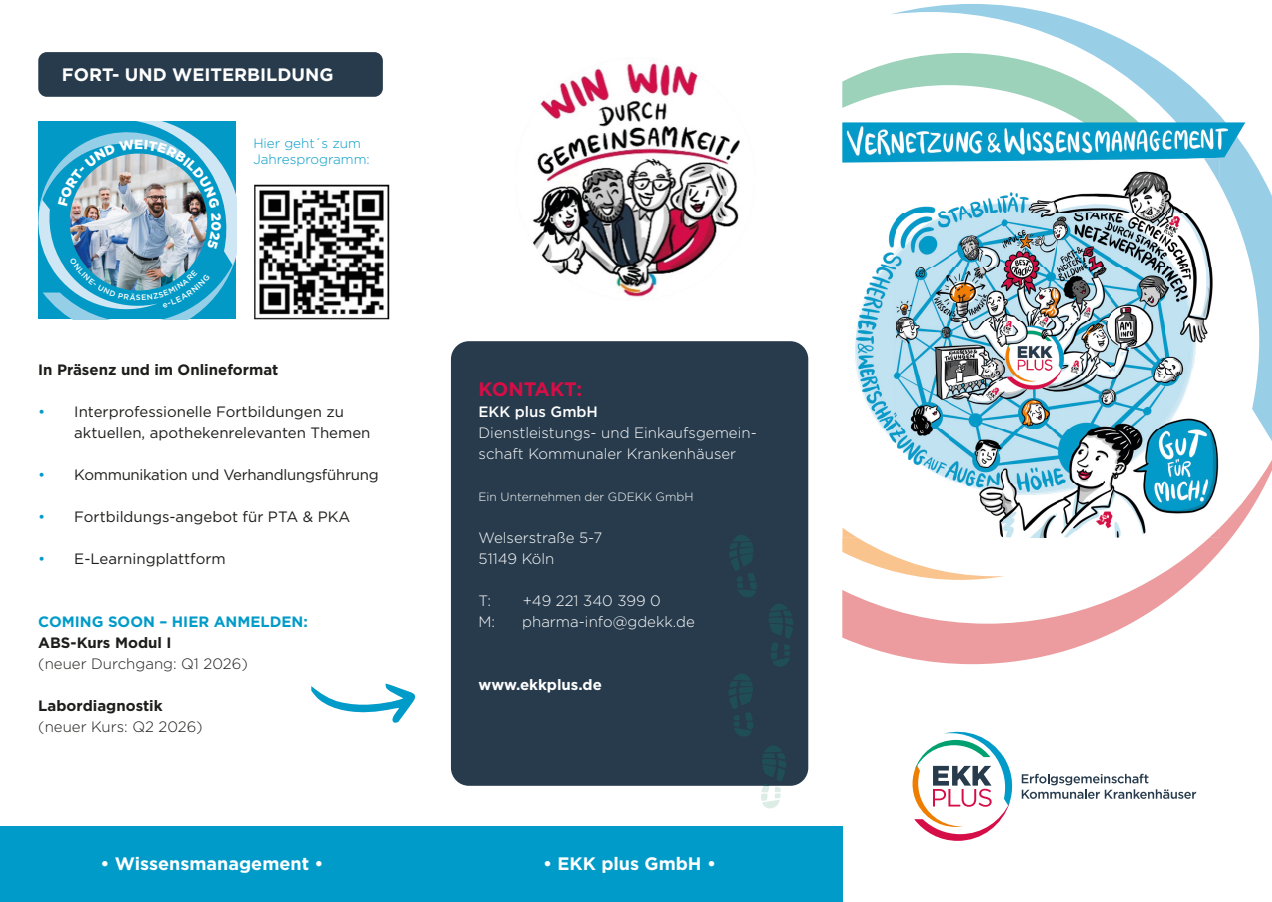
<style>
.page{position:relative;width:1272px;height:902px;background:#fff}
.page>*{position:absolute;margin:0;border:0;box-sizing:border-box;transform-origin:0 0}
.t1{font:700 19.5px "Gotham";letter-spacing:-.005em;color:#d60e47}
.t2{font:700 18px "Gotham";color:#fff}
.t3{font:300 15px/21px "Gotham";color:#fff}
.t4{font:15px/21px "Gotham";color:#1d1d1b}
.t5{font:700 15px "Gotham";color:#1d1d1b}
.t6{font:300 15px "Gotham";color:#1d1d1b}
.t7{font:15px "Gotham";letter-spacing:-.02em;color:#1d1d1b}
.t8{font:700 15px "Gotham";color:#009bc8}
.t9{font:700 15px "Gotham";color:#fff}
.t10{font:500 15px "Gotham";color:#fff}
.t11{font:300 13.5px/16.5px "Gotham";color:#009bc8}
.t12{font:900 13.35px "Gotham";color:#fff}
.t13{font:300 12px "Gotham";color:#fff}
.t14{font:500 7.65px "Gotham";color:#fff}
.s1{color:#009bc8}
</style>
<div class="page">
<svg style="left:1021px;top:773px;width:175px;height:25px"></svg>
<svg style="left:912px;top:731px;width:101px;height:109px"></svg>
<svg style="left:842px;top:63px;width:48px;height:45px"></svg>
<svg style="left:890px;top:4px;width:381px;height:435px"></svg>
<svg style="left:842px;top:460px;width:429px;height:204px"></svg>
<div style="left:0;top:826px;width:842px;height:75px;background:#009bc8"></div>
<img style="left:532px;top:58px;width:208px;height:239px">
<img style="left:842px;top:171px;width:376px;height:367px">
<img style="left:842px;top:527px;width:15px;height:11px">
<img style="left:1204px;top:171px;width:14px;height:12px">
<svg style="left:1208px;top:528px;width:10px;height:10px"></svg>
<div style="left:451px;top:341px;width:357px;height:444px;background:#273b4c;border-radius:18px"></div>
<svg style="left:729px;top:535px;width:28px;height:62px"></svg>
<svg style="left:769px;top:604px;width:24px;height:62px"></svg>
<svg style="left:729px;top:674px;width:24px;height:62px"></svg>
<svg style="left:760px;top:745px;width:26px;height:63px"></svg>
<div style="left:38px;top:52px;width:345px;height:45px;background:#273b4c;border-radius:9px"></div>
<img style="left:842px;top:122px;width:403px;height:49px">
<svg style="left:311px;top:683px;width:105px;height:39px"></svg>
<img style="left:254px;top:184px;width:136px;height:135px">
<img style="left:38px;top:121px;width:198px;height:198px">
<p class="t2" style="left:62px;top:62px;width:273px">FORT- UND WEITERBILDUNG</p>
<p class="t12" style="left:134px;top:137px;width:11px">E</p>
<p class="t14" style="left:136px;top:293px;width:6px">S</p>
<p class="t11" style="left:253px;top:134px;width:118px">Hier geht´s zum<br>Jahresprogramm:</p>
<p class="t5" style="left:38px;top:359px;width:242px">In Präsenz und im Onlineformat</p>
<p class="t4" style="left:74px;top:400px;width:298px;text-indent:-36px"><span class="s1">•</span> Interprofessionelle Fortbildungen zu aktuellen, apothekenrelevanten Themen</p>
<p class="t7" style="left:38px;top:465px;width:342px"><span class="s1">•</span> Kommunikation und Verhandlungsführung</p>
<p class="t4" style="left:38px;top:505px;width:313px"><span class="s1">•</span> Fortbildungs-angebot für PTA &amp; PKA</p>
<p class="t4" style="left:38px;top:547px;width:189px"><span class="s1">•</span> E-Learningplattform</p>
<p class="t8" style="left:38px;top:611px;width:271px">COMING SOON – HIER ANMELDEN:</p>
<p class="t5" style="left:38px;top:632px;width:135px">ABS-Kurs Modul I</p>
<p class="t6" style="left:38px;top:654px;width:211px">(neuer Durchgang: Q1 2026)</p>
<p class="t5" style="left:38px;top:695px;width:126px">Labordiagnostik</p>
<p class="t6" style="left:38px;top:717px;width:166px">(neuer Kurs: Q2 2026)</p>
<h1 class="t1" style="left:478px;top:376px;width:105px">KONTAKT:</h1>
<p class="t10" style="left:478px;top:401px;width:121px">EKK plus GmbH</p>
<p class="t3" style="left:478px;top:421px;width:280px">Dienstleistungs- und Einkaufsgemein&shy;schaft Kommunaler Krankenhäuser</p>
<p class="t13" style="left:478px;top:489px;width:216px">Ein Unternehmen der GDEKK GmbH</p>
<p class="t3" style="left:478px;top:526px;width:125px">Welserstraße 5-7<br>51149 Köln</p>
<p class="t3" style="left:478px;top:589px;width:14px">T:</p>
<p class="t3" style="left:522px;top:589px;width:140px">+49 221 340 399 0</p>
<p class="t3" style="left:478px;top:610px;width:18px">M:</p>
<p class="t3" style="left:522px;top:610px;width:174px">pharma-info@gdekk.de</p>
<p class="t9" style="left:478px;top:674px;width:125px">www.ekkplus.de</p>
<p class="t2" style="left:100px;top:851px;width:224px">• Wissensmanagement •</p>
<p class="t2" style="left:543px;top:851px;width:174px">• EKK plus GmbH •</p>
</div>
